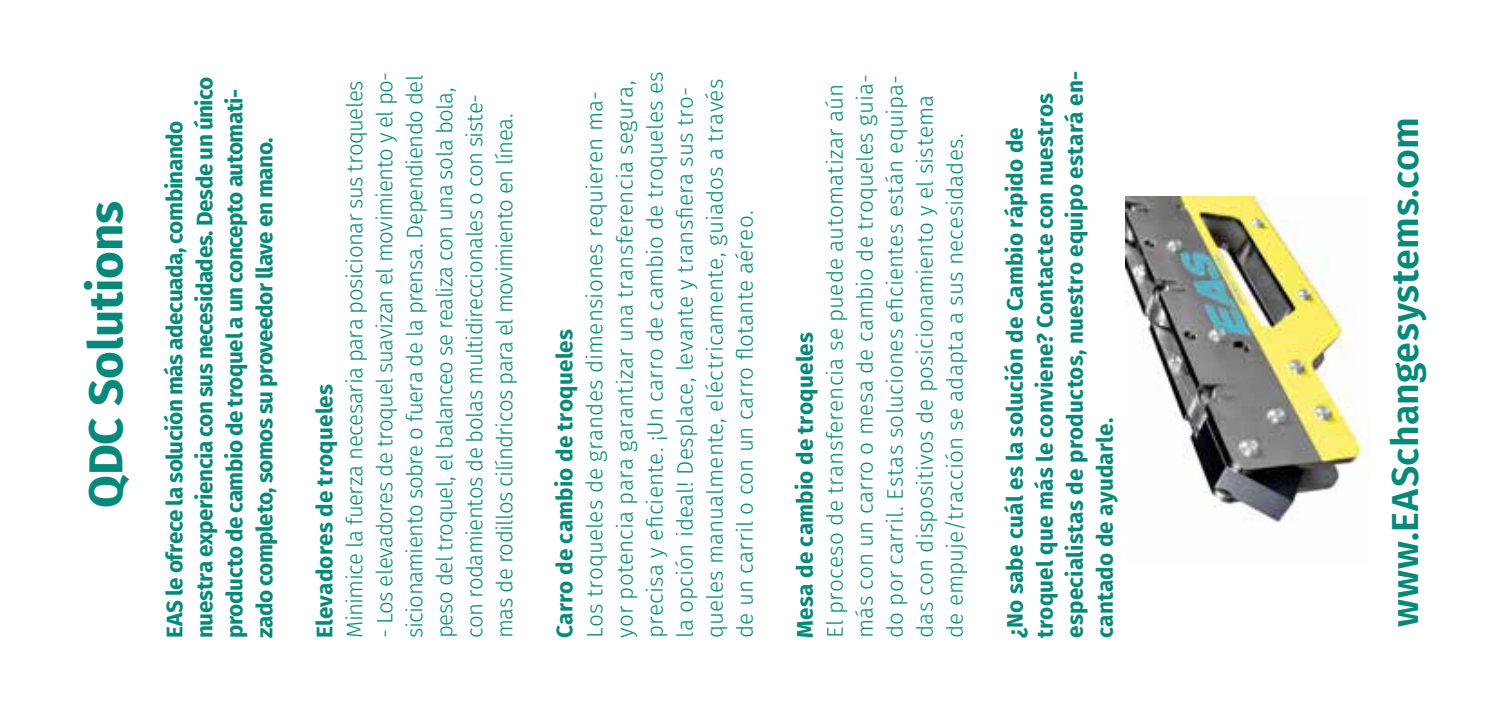
<style>
.page{position:relative;width:1489px;height:709px;background:#fff}
.page>*{position:absolute;margin:0;border:0;box-sizing:border-box;transform-origin:0 0}
.t1{font:700 47.5px "Fira Sans";letter-spacing:-.005em;color:#06897a}
.t2{font:600 37.5px "Fira Sans";letter-spacing:.01em;color:#06897a}
.t3{font:300 22.5px/30px "Fira Sans";color:#06897a}
.t4{font:300 22.5px/30px "Fira Sans";letter-spacing:-.025em;color:#06897a}
.t5{font:700 22.5px/30px "Fira Sans";letter-spacing:.005em;color:#06897a}
.t6{font:700 22.5px/30px "Fira Sans";letter-spacing:-.02em;color:#06897a}
</style>
<div class="page">
<img style="left:1125px;top:197px;width:243px;height:326px">
<h1 class="t1" style="left:72px;top:508px;width:309px;rotate:-90deg">QDC Solutions</h1>
<p class="t6" style="left:161px;top:638px;width:563px;rotate:-90deg">EAS le ofrece la solución más adecuada, combinando nuestra experiencia con sus necesidades. Desde un único producto de cambio de troquel a un concepto automati&shy;zado completo, somos su proveedor llave en mano.</p>
<p class="t5" style="left:311px;top:638px;width:256px;rotate:-90deg">Elevadores de troqueles</p>
<p class="t4" style="left:341px;top:638px;width:559px;rotate:-90deg">Minimice la fuerza necesaria para posicionar sus troqueles</p>
<p class="t4" style="left:371px;top:638px;width:568px;rotate:-90deg">- Los elevadores de troquel suavizan el movimiento y el po&shy;sicionamiento sobre o fuera de la prensa. Dependiendo del peso del troquel, el balanceo se realiza con una sola bola, con rodamientos de bolas multidireccionales o con siste&shy;mas de rodillos cilíndricos para el movimiento en línea.</p>
<p class="t5" style="left:551px;top:638px;width:311px;rotate:-90deg">Carro de cambio de troqueles</p>
<p class="t3" style="left:581px;top:638px;width:568px;rotate:-90deg">Los troqueles de grandes dimensiones requieren ma&shy;yor potencia para garantizar una transferencia segura, precisa y eficiente. ¡Un carro de cambio de troqueles es la opción ideal! Desplace, levante y transfiera sus tro&shy;queles manualmente, eléctricamente, guiados a través de un carril o con un carro flotante aéreo.</p>
<p class="t3" style="left:821px;top:638px;width:565px;rotate:-90deg">El proceso de transferencia se puede automatizar aún más con un carro o mesa de cambio de troqueles guia&shy;do por carril. Estas soluciones eficientes están equipa&shy;das con dispositivos de posicionamiento y el sistema de empuje/tracción se adapta a sus necesidades.</p>
<p class="t5" style="left:1001px;top:638px;width:568px;rotate:-90deg">¿No sabe cuál es la solución de Cambio rápido de troquel que más le conviene? Contacte con nuestros especialistas de productos, nuestro equipo estará en&shy;cantado de ayudarle.</p>
<p class="t5" style="left:791px;top:638px;width:308px;rotate:-90deg">Mesa de cambio de troqueles</p>
<h2 class="t2" style="left:1378px;top:627px;width:512px;rotate:-90deg">www.EASchangesystems.com</h2>
</div>
